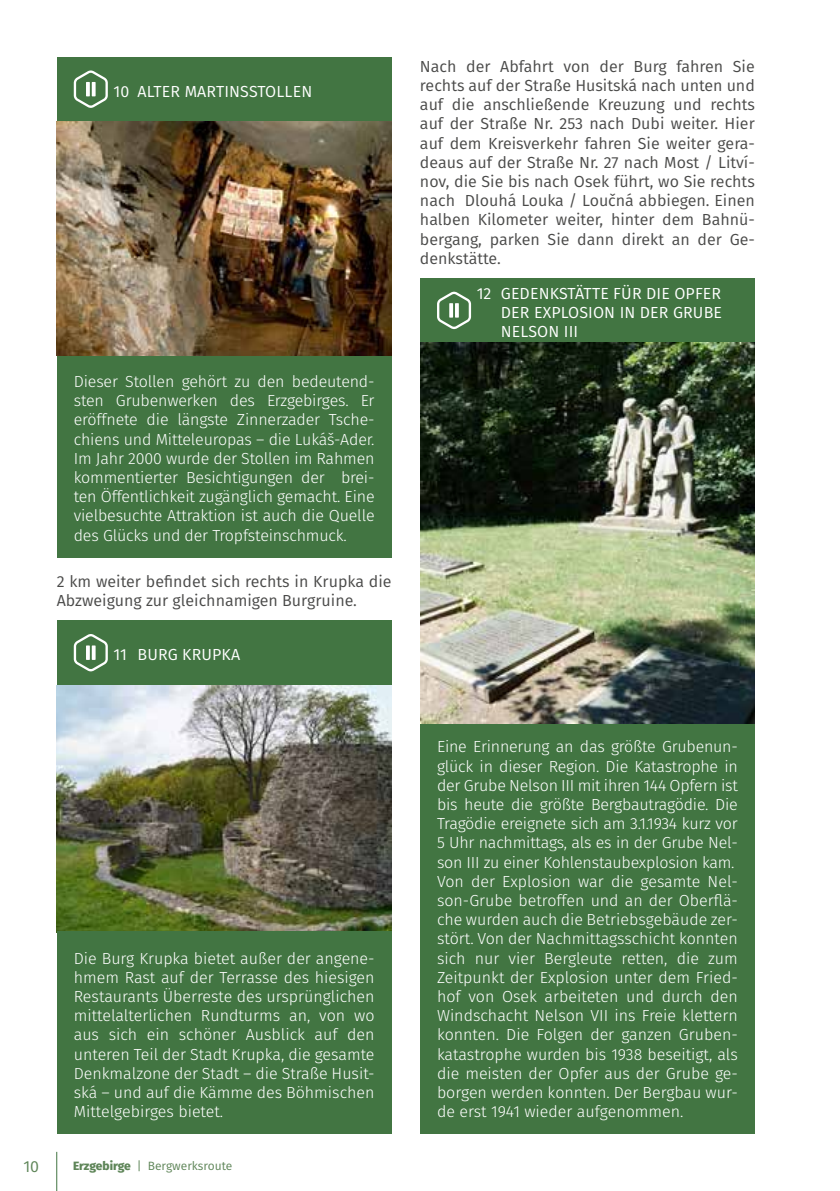
<style>
.page{position:relative;width:840px;height:1191px;background:#fff}
.page>*{position:absolute;margin:0;border:0;box-sizing:border-box;transform-origin:0 0}
.t1{font:300 16px/19.2px "Fira Sans";color:#fff;text-align:justify}
.t2{font:16px/19.2px "Fira Sans";color:#4a4a49;text-align:justify}
.t3{font:16px/19.2px "Fira Sans";letter-spacing:.01em;color:#fff;text-align:justify}
.t4{font:16px "Fira Sans";color:#5e8558}
.t5{font:12px "Fira Sans";color:#5e8558}
.s1{font-weight:800}
</style>
<div class="page">
<hr style="left:56px;top:1151px;width:1px;height:40px;background:#427542">
<div style="left:420px;top:278px;width:334px;height:65px;background:#427542"></div>
<div style="left:420px;top:720px;width:334px;height:414px;background:#427542"></div>
<svg style="left:437px;top:292px;width:34px;height:37px"></svg>
<img style="left:420px;top:343px;width:334px;height:380px">
<div style="left:57px;top:57px;width:334px;height:65px;background:#427542"></div>
<div style="left:57px;top:355px;width:334px;height:203px;background:#427542"></div>
<svg style="left:74px;top:70px;width:34px;height:38px"></svg>
<img style="left:57px;top:122px;width:334px;height:234px">
<img style="left:57px;top:685px;width:334px;height:246px">
<div style="left:57px;top:620px;width:334px;height:65px;background:#427542"></div>
<div style="left:57px;top:931px;width:334px;height:203px;background:#427542"></div>
<svg style="left:74px;top:634px;width:34px;height:37px"></svg>
<p class="t3" style="left:113px;top:81px;width:200px">10 ALTER MARTINSSTOLLEN</p>
<p class="t1" style="left:74px;top:372px;width:302px">Dieser Stollen gehört zu den bedeutend&shy;sten Grubenwerken des Erzgebirges. Er eröffnete die längste Zinnerzader Tsche&shy;chiens und Mitteleuropas – die Lukáš-Ader.<br>Im Jahr 2000 wurde der Stollen im Rahmen kommentierter Besichtigungen der brei&shy;ten Öffentlichkeit zugänglich gemacht. Eine vielbesuchte Attraktion ist auch die Quelle des Glücks und der Tropfsteinschmuck.</p>
<p class="t2" style="left:57px;top:571px;width:336px">2 km weiter befindet sich rechts in Krupka die<br>Abzweigung zur gleichnamigen Burgruine.</p>
<p class="t3" style="left:113px;top:644px;width:128px">11 BURG KRUPKA</p>
<p class="t2" style="left:420px;top:56px;width:336px">Nach der Abfahrt von der Burg fahren Sie rechts auf der Straße Husitská nach unten und auf die anschließende Kreuzung und rechts auf der Straße Nr. 253 nach Dubi weiter. Hier auf dem Kreisverkehr fahren Sie weiter gera&shy;deaus auf der Straße Nr. 27 nach Most / Litví&shy;nov, die Sie bis nach Osek führt, wo Sie rechts nach Dlouhá Louka / Loučná abbiegen. Einen halben Kilometer weiter, hinter dem Bahnü&shy;bergang, parken Sie dann direkt an der Ge&shy;denkstätte.</p>
<p class="t3" style="left:500px;top:283px;width:222px;text-indent:-24px">12 GEDENKSTÄTTE FÜR DIE OPFER DER EXPLOSION IN DER GRUBE NELSON III</p>
<p class="t4" style="left:23px;top:1154px;width:17px">10</p>
<p class="t1" style="left:74px;top:948px;width:302px">Die Burg Krupka bietet außer der angene&shy;hmem Rast auf der Terrasse des hiesigen Restaurants Überreste des ursprünglichen mittelalterlichen Rundturms an, von wo aus sich ein schöner Ausblick auf den unteren Teil der Stadt Krupka, die gesamte Denkmalzone der Stadt – die Straße Husit&shy;ská – und auf die Kämme des Böhmischen Mittelgebirges bietet.</p>
<p class="t5" style="left:73px;top:1156px;width:161px"><span class="s1">Erzgebirge</span> | Bergwerksroute</p>
<p class="t1" style="left:437px;top:737px;width:302px;text-align:left">Eine Erinnerung an das größte Grubenun&shy;glück in dieser Region. Die Katastrophe in der Grube Nelson III mit ihren 144 Opfern ist bis heute die größte Bergbautragödie. Die Tragödie ereignete sich am 3.1.1934 kurz vor 5 Uhr nachmittags, als es in der Grube Nel&shy;son III zu einer Kohlenstaubexplosion kam.<br>Von der Explosion war die gesamte Nel&shy;son-Grube betroffen und an der Oberflä&shy;che wurden auch die Betriebsgebäude zer&shy;stört. Von der Nachmittagsschicht konnten sich nur vier Bergleute retten, die zum Zeitpunkt der Explosion unter dem Fried&shy;hof von Osek arbeiteten und durch den Windschacht Nelson VII ins Freie klettern konnten. Die Folgen der ganzen Gruben&shy;katastrophe wurden bis 1938 beseitigt, als die meisten der Opfer aus der Grube ge&shy;borgen werden konnten. Der Bergbau wur&shy;de erst 1941 wieder aufgenommen.</p>
</div>
